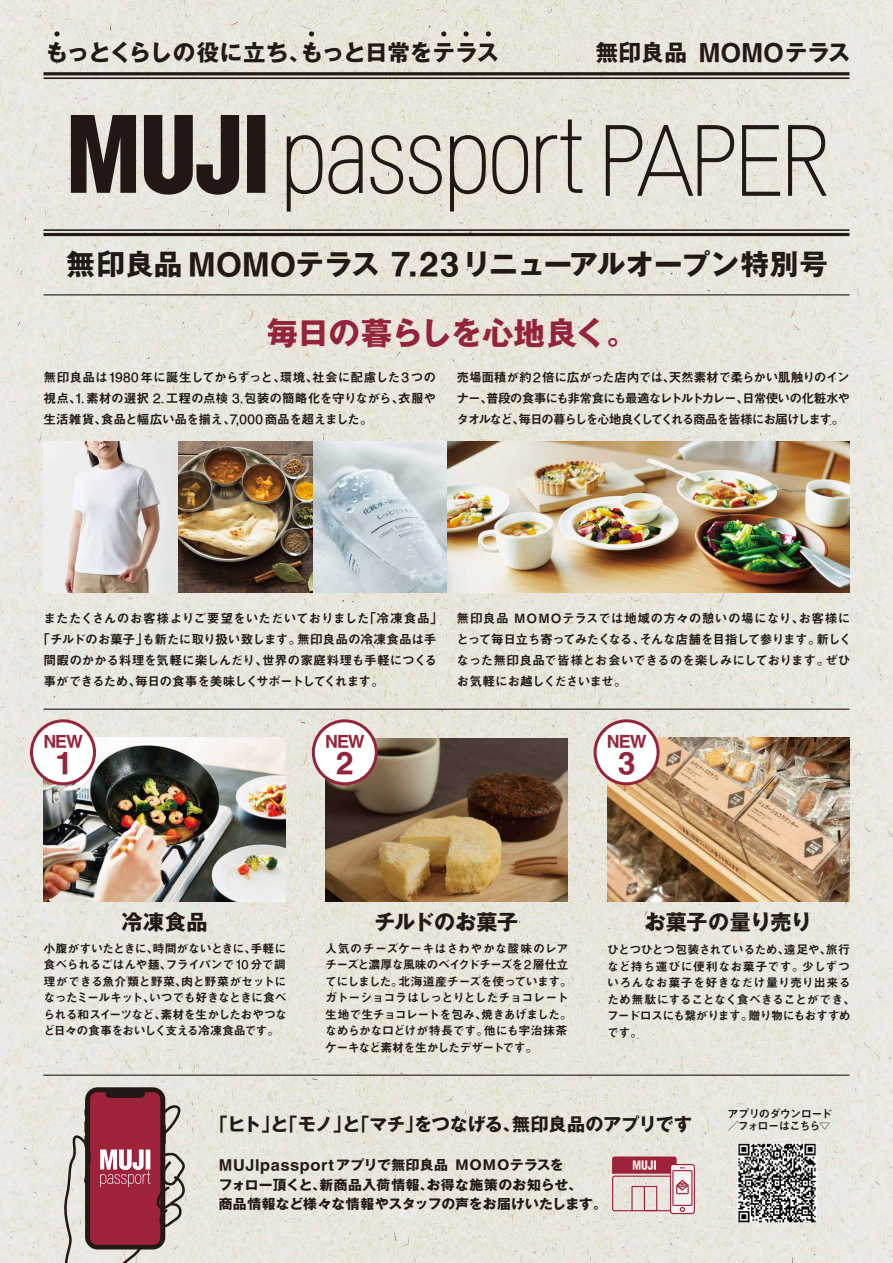
<style>
.page{position:relative;width:893px;height:1263px;background:#fff}
.page>*{position:absolute;margin:0;border:0;box-sizing:border-box;transform-origin:0 0}
.t1{font:700 31.5px "Gothic MB101 Pro";letter-spacing:-.02em;color:#94243a}
.t2{font:700 28.5px "Gothic MB101 Pro";color:#221815}
.t3{font:25.95px "MUJI Helvetica Bold";color:#94243a}
.t4{font:700 22.5px "Gothic MB101 Pro";letter-spacing:-.01em;color:#221815}
.t5{font:700 21px "Gothic MB101 Pro";letter-spacing:-.005em;color:#221815}
.t6{font:700 18px "Gothic MB101 Pro";letter-spacing:-.015em;color:#221815}
.t7{font:15.15px "MUJI Helvetica Bold";letter-spacing:-.095em;color:#94243a}
.t8{font:700 13.5px/19.2px "Gothic MB101 Pro";letter-spacing:.005em;color:#221815}
.t9{font:12.75px/21px "Midashi Go Pro MB31";letter-spacing:-.04em;color:#221815;text-align:justify}
.t10{font:12.75px "Midashi Go Pro MB31";letter-spacing:-.005em;color:#221815}
.t11{font:12.75px "Midashi Go Pro MB31";letter-spacing:-.02em;color:#221815}
.t12{font:12.75px "Midashi Go Pro MB31";letter-spacing:-.06em;color:#221815}
.t13{font:12px/16.5px "Midashi Go Pro MB31";letter-spacing:-.035em;color:#221815;text-align:justify}
.t14{font:12px/16.5px "Midashi Go Pro MB31";letter-spacing:-.015em;color:#221815}
.t15{font:11.25px/12px "Midashi Go Pro MB31";letter-spacing:-.075em;color:#221815}
.s1{font-family:"MUJI Helvetica Bold";font-weight:400}
.s2{font-family:"MUJI Font"}
</style>
<div class="page">
<img style="left:0;top:0;width:893px;height:1263px">
<hr style="left:44px;top:229px;width:805px;height:2px;background:#221815">
<hr style="left:44px;top:294px;width:805px;height:1px;background:#221815">
<hr style="left:44px;top:709px;width:805px;height:1px;background:#221815">
<hr style="left:44px;top:1074px;width:805px;height:2px;background:#221815">
<hr style="left:44px;top:72px;width:805px;height:3px;background:#221815">
<hr style="left:44px;top:233px;width:805px;height:3px;background:#221815">
<hr style="left:44px;top:77px;width:805px;height:2px;background:#221815">
<svg style="left:605px;top:121px;width:130px;height:77px;background:#c1bdb5"></svg>
<svg style="left:741px;top:124px;width:40px;height:73px;background:#b9b5ae"></svg>
<svg style="left:787px;top:124px;width:41px;height:74px;background:#b5b1aa"></svg>
<div style="left:247px;top:115px;width:18px;height:78px;background:#221714"></div>
<svg style="left:71px;top:115px;width:65px;height:78px;background:#4a413d"></svg>
<svg style="left:144px;top:115px;width:95px;height:80px;background:#6a625c"></svg>
<svg style="left:536px;top:119px;width:46px;height:74px;background:#c0bbb2"></svg>
<svg style="left:492px;top:135px;width:36px;height:59px;background:#b2ada3"></svg>
<svg style="left:450px;top:135px;width:36px;height:77px;background:#b3aea4"></svg>
<svg style="left:287px;top:135px;width:35px;height:77px;background:#b4afa6"></svg>
<svg style="left:328px;top:135px;width:35px;height:59px;background:#aba59d"></svg>
<svg style="left:409px;top:135px;width:33px;height:59px;background:#b4aea5"></svg>
<svg style="left:370px;top:135px;width:33px;height:59px;background:#b4aea5"></svg>
<svg style="left:54px;top:31px;width:6px;height:5px"></svg>
<svg style="left:309px;top:31px;width:5px;height:5px"></svg>
<svg style="left:441px;top:31px;width:5px;height:5px"></svg>
<svg style="left:464px;top:31px;width:5px;height:5px"></svg>
<svg style="left:486px;top:31px;width:5px;height:5px"></svg>
<img style="left:44px;top:442px;width:805px;height:150px">
<img style="left:737px;top:1144px;width:80px;height:79px">
<img style="left:44px;top:738px;width:242px;height:164px">
<div style="left:30px;top:719px;width:66px;height:66px;background:#fff;border:3px solid #94243a;border-radius:50%"></div>
<img style="left:325px;top:738px;width:243px;height:164px">
<div style="left:312px;top:719px;width:66px;height:66px;background:#fff;border:3px solid #94243a;border-radius:50%"></div>
<img style="left:607px;top:738px;width:242px;height:164px">
<div style="left:594px;top:719px;width:66px;height:66px;background:#fff;border:3px solid #94243a;border-radius:50%"></div>
<svg style="left:612px;top:1156px;width:83px;height:59px;background:#d1a8ab"></svg>
<svg style="left:62px;top:1087px;width:125px;height:176px;background:#aa7279"></svg>
<h3 class="t4" style="left:46px;top:34px;width:455px">もっとくらしの役に立ち、もっと日常をテラス</h3>
<h3 class="t4" style="left:596px;top:34px;width:256px">無印良品 <span class="s1">MOMO</span>テラス</h3>
<h2 class="t2" style="left:66px;top:240px;width:763px">無印良品 <span class="s1">MOMO</span>テラス <span class="s1">7.23</span>リニューアルオープン特別号</h2>
<h1 class="t1" style="left:267px;top:307px;width:373px">毎日の暮らしを心地良く。</h1>
<p class="t9" style="left:44px;top:365px;width:394px">無印良品は<span class="s2">1980</span>年に誕生してからずっと、環境、社会に配慮した<span class="s2">3</span>つの視点、<span class="s2">1.</span>素材の選択 <span class="s2">2.</span>工程の点検 <span class="s2">3.</span>包装の簡略化を守りながら、衣服や生活雑貨、食品と幅広い品を揃え、<span class="s2">7,000</span> 商品を超えました。</p>
<p class="t9" style="left:457px;top:365px;width:395px">売場面積が約<span class="s2">2</span> 倍に広がった店内では、天然素材で柔らかい肌触りのインナー、普段の食事にも非常食にも最適なレトルトカレー、日常使いの化粧水やタオルなど、毎日の暮らしを心地良くしてくれる商品を皆様にお届けします。</p>
<p class="t10" style="left:44px;top:608px;width:401px">またたくさんのお客様よりご要望をいただいておりました「冷凍食品」</p>
<p class="t9" style="left:37px;top:627px;width:401px">「チルドのお菓子」も新たに取り扱い致します。無印良品の冷凍食品は手</p>
<p class="t11" style="left:44px;top:650px;width:395px">間暇のかかる料理を気軽に楽しんだり、世界の家庭料理も手軽につくる</p>
<p class="t12" style="left:44px;top:671px;width:342px">事ができるため、毎日の食事を美味しくサポートしてくれます。</p>
<p class="t7" style="left:43px;top:730px;width:42px">NEW</p>
<h3 class="t3" style="left:56px;top:745px;width:17px">1</h3>
<p class="t7" style="left:325px;top:730px;width:42px">NEW</p>
<h3 class="t3" style="left:336px;top:745px;width:19px">2</h3>
<p class="t9" style="left:457px;top:606px;width:397px">無印良品ＭＯＭＯテラスでは地域の方々の憩いの場になり、お客様にとって毎日立ち寄ってみたくなる、そんな店舗を目指して参ります。新しくなった無印良品で皆様とお会いできるのを楽しみにしております。ぜひお気軽にお越しくださいませ。</p>
<p class="t7" style="left:607px;top:730px;width:42px">NEW</p>
<h3 class="t3" style="left:618px;top:745px;width:19px">3</h3>
<h3 class="t5" style="left:122px;top:904px;width:87px">冷凍食品</h3>
<p class="t13" style="left:44px;top:939px;width:245px">小腹がすいたときに、時間がないときに、手軽に食べられるごはんや麺、フライパンで<span class="s2">10</span> 分で調理ができる魚介類と野菜、肉と野菜がセットになったミールキット、いつでも好きなときに食べられる和スイーツなど、素材を生かしたおやつなど日々の食事をおいしく支える冷凍食品です。</p>
<h3 class="t5" style="left:375px;top:904px;width:145px">チルドのお菓子</h3>
<h3 class="t5" style="left:645px;top:904px;width:169px">お菓子の量り売り</h3>
<p class="t13" style="left:325px;top:939px;width:248px;text-align:left">人気のチーズケーキはさわやかな酸味のレアチーズと濃厚な風味のベイクドチーズを<span class="s2">2</span> 層仕立てにしました。北海道産チーズを使っています。ガトーショコラはしっとりとしたチョコレート生地で生チョコレートを包み、焼きあげました。なめらかな口どけが特長です。他にも宇治抹茶ケーキなど素材を生かしたデザートです。</p>
<p class="t14" style="left:607px;top:940px;width:250px">ひとつひとつ包装されているため、遠足や、旅行など持ち運びに便利なお菓子です。少しずついろんなお菓子を好きなだけ量り売り出来るため無駄にすることなく食べきることができ、フードロスにも繋がります。贈り物にもおすすめです。</p>
<h3 class="t6" style="left:210px;top:1109px;width:484px">「ヒト」と「モノ」と「マチ」をつなげる、無印良品のアプリです</h3>
<p class="t8" style="left:219px;top:1154px;width:390px"><span class="s1">MUJIpassport</span>アプリで無印良品ＭＯＭＯテラスを<br>フォロー頂くと、新商品入荷情報、お得な施策のお知らせ、<br>商品情報など様々な情報やスタッフの声をお届けいたします。</p>
<p class="t15" style="left:728px;top:1106px;width:106px">アプリのダウンロード／フォローはこちら▽</p>
</div>
